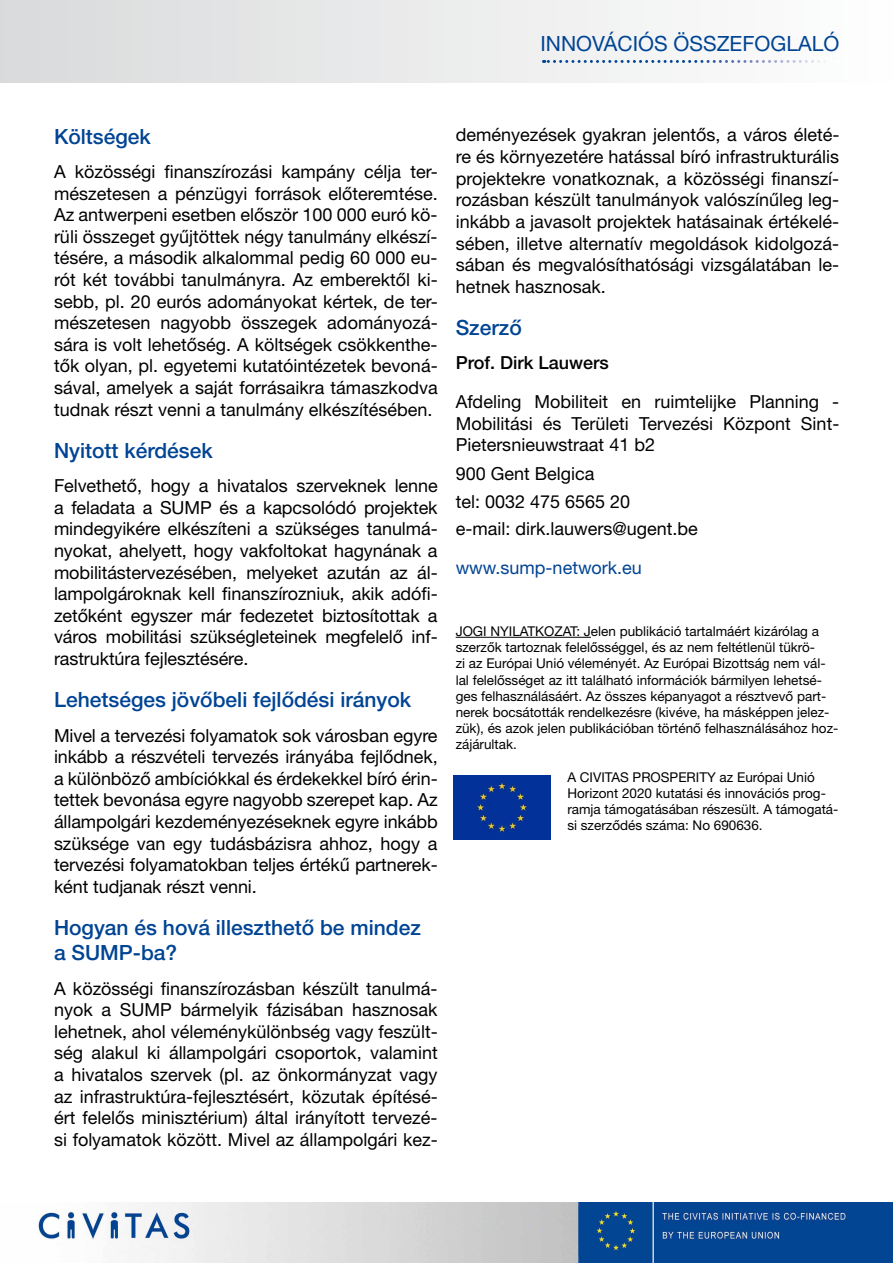
<style>
.page{position:relative;width:893px;height:1263px;background:#fff}
.page>*{position:absolute;margin:0;border:0;box-sizing:border-box;transform-origin:0 0}
.t1{font:500 21px/25.2px "Helvetica Neue LT Pro";color:#004494}
.t2{font:21px "Helvetica Neue LT Pro";color:#004494}
.t3{font:18px/21.6px "Helvetica Neue LT Pro";color:#000;text-align:justify}
.t4{font:18px "Helvetica Neue LT Pro";color:#004494}
.t5{font:500 18px "Helvetica Neue LT Pro";color:#000}
.t6{font:13.5px/16.2px "Helvetica Neue LT Pro";color:#000}
</style>
<div class="page">
<img style="left:37px;top:1203px;width:856px;height:60px">
<div style="left:0;top:0;width:893px;height:82px;background:linear-gradient(to right,#d9dadb,#fefefe)"></div>
<svg style="left:543px;top:60px;width:288px;height:3px"></svg>
<img style="left:454px;top:775px;width:96px;height:64px">
<hr style="left:456px;top:637px;width:135px;height:1px;background:#000">
<p class="t2" style="left:540px;top:31px;width:300px">Innováci ós összefoglaló</p>
<p class="t1" style="left:54px;top:123px;width:98px">Költségek</p>
<p class="t3" style="left:54px;top:161px;width:385px">A közösségi finanszírozási kampány célja ter&shy;mészetesen a pénzügyi források előteremtése.<br>Az antwerpeni esetben először 100 000 euró kö&shy;rüli összeget gyűjtöttek négy tanulmány elkészí&shy;tésére, a második alkalommal pedig 60 000 eu&shy;rót két további tanulmányra. Az emberektől ki&shy;sebb, pl. 20 eurós adományokat kértek, de ter&shy;mészetesen nagyobb összegek adományozá&shy;sára is volt lehetőség. A költségek csökkenthe&shy;tők olyan, pl. egyetemi kutatóintézetek bevoná&shy;sával, amelyek a saját forrásaikra támaszkodva tudnak részt venni a tanulmány elkészítésében.</p>
<p class="t1" style="left:54px;top:438px;width:160px">Nyitott kérdések</p>
<p class="t3" style="left:54px;top:475px;width:385px">Felvethető, hogy a hivatalos szerveknek lenne a feladata a SUMP és a kapcsolódó projektek mindegyikére elkészíteni a szükséges tanulmá&shy;nyokat, ahelyett, hogy vakfoltokat hagynának a mobilitástervezésében, melyeket azután az ál&shy;lampolgároknak kell finanszírozniuk, akik adófi&shy;zetőként egyszer már fedezetet biztosítottak a város mobilitási szükségleteinek megfelelő inf&shy;rastruktúra fejlesztésére.</p>
<p class="t1" style="left:54px;top:687px;width:359px">Lehetséges jövőbeli fejlődési irányok</p>
<p class="t3" style="left:54px;top:724px;width:385px">Mivel a tervezési folyamatok sok városban egyre inkább a részvételi tervezés irányába fejlődnek, a különböző ambíciókkal és érdekekkel bíró érin&shy;tettek bevonása egyre nagyobb szerepet kap. Az állampolgári kezdeményezéseknek egyre inkább szüksége van egy tudásbázisra ahhoz, hogy a tervezési folyamatokban teljes értékű partnerek&shy;ként tudjanak részt venni.</p>
<p class="t1" style="left:54px;top:915px;width:368px">Hogyan és hová illeszthető be mindez a SUMP-ba?</p>
<p class="t3" style="left:54px;top:977px;width:385px">A közösségi finanszírozásban készült tanulmá&shy;nyok a SUMP bármelyik fázisában hasznosak lehetnek, ahol véleménykülönbség vagy feszült&shy;ség alakul ki állampolgári csoportok, valamint a hivatalos szervek (pl. az önkormányzat vagy az infrastruktúra-fejlesztésért, közutak építésé&shy;ért felelős minisztérium) által irányított tervezé&shy;si folyamatok között. Mivel az állampolgári kez-</p>
<p class="t3" style="left:456px;top:124px;width:385px">deményezések gyakran jelentős, a város életé&shy;re és környezetére hatással bíró infrastrukturális projektekre vonatkoznak, a közösségi finanszí&shy;rozásban készült tanulmányok valószínűleg leg&shy;inkább a javasolt projektek hatásainak értékelé&shy;sében, illetve alternatív megoldások kidolgozá&shy;sában és megvalósíthatósági vizsgálatában le&shy;hetnek hasznosak.</p>
<p class="t1" style="left:456px;top:315px;width:68px">Szerző</p>
<p class="t5" style="left:456px;top:352px;width:155px">Prof. Dirk Lauwers</p>
<p class="t3" style="left:456px;top:390px;width:385px">Afdeling Mobiliteit en ruimtelijke Planning - Mobilitási és Területi Tervezési Központ Sint-Pietersnieuwstraat 41 b2</p>
<p class="t3" style="left:456px;top:460px;width:244px;line-height:27.5px;text-align:left">900 Gent Belgica<br>tel: 0032 475 6565 20<br>e-mail: dirk.lauwers@ugent.be</p>
<p class="t4" style="left:456px;top:557px;width:188px">www.sump-network.eu</p>
<p class="t6" style="left:456px;top:623px;width:384px">Jogi nyi latkozat: j elen publikáció tartalmáért kizárólag a szerzők tartoznak felelősséggel, és az nem feltétlenül tükrö-<br>zi az Európai Unió véleményét. Az Európai Bizottság nem vál&shy;lal felelősséget az itt található információk bármilyen lehetsé&shy;ges felhasználásáért. Az összes képanyagot a résztvevő part&shy;nerek bocsátották rendelkezésre (kivéve, ha másképpen jelez&shy;zük), és azok jelen publikációban történő felhasználásához hoz&shy;zájárultak.</p>
<p class="t6" style="left:567px;top:769px;width:273px">A CIVITAS PROSPERITY az Európai Unió Horizont 2020 kutatási és innovációs prog&shy;ramja támogatásában részesült. A támogatá&shy;si szerződés száma: No 690636.</p>
</div>
